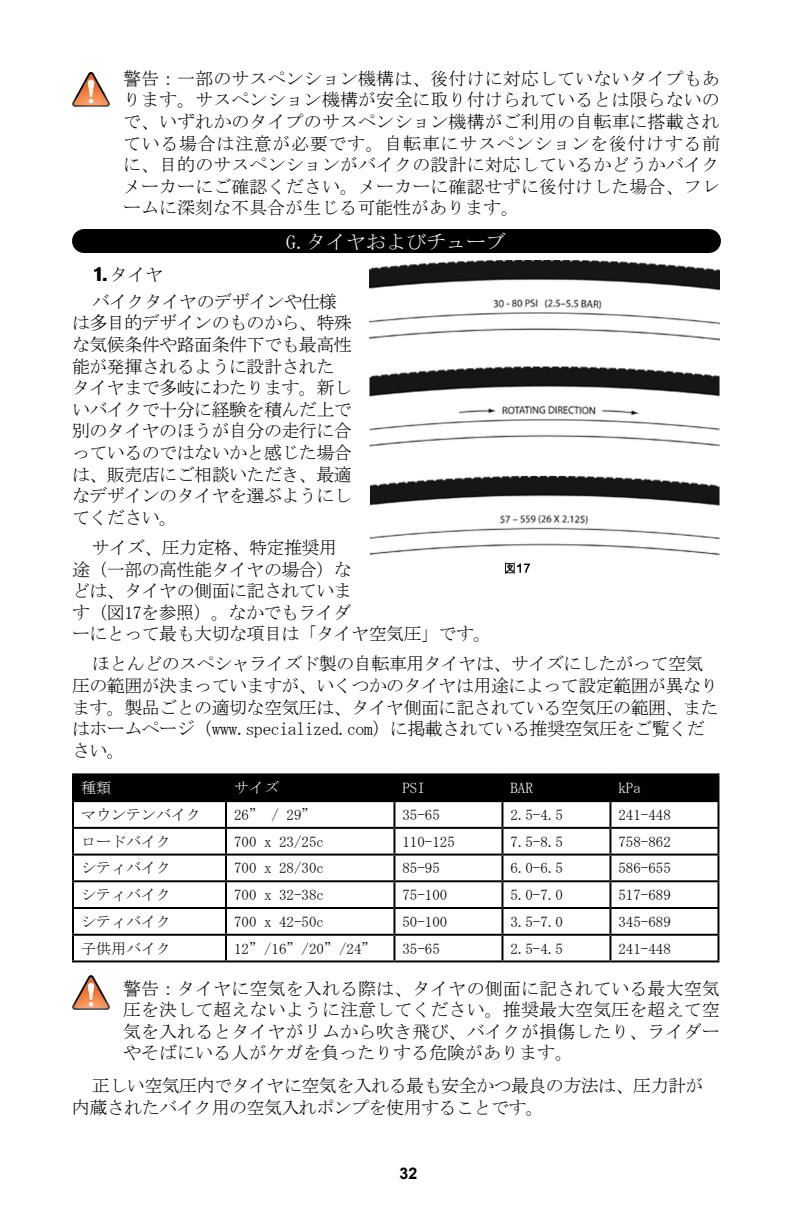
<style>
.page{position:relative;width:792px;height:1224px;background:#fff}
.page>*{position:absolute;margin:0;border:0;box-sizing:border-box;transform-origin:0 0}
.t1{font:20px "MS Mincho";color:#fff}
.t2{font:18px/21.6px "MS Mincho";letter-spacing:-.03em;color:#000}
.t3{font:700 16px "Arial";color:#000}
.t4{font:15px "MS Mincho";color:#000}
.t5{font:15px "MS Mincho";color:#fff}
.s1{font-family:"Vonnes";font-weight:700}
</style>
<div class="page">
<div style="left:84px;top:229px;width:624px;height:24px;background:#000"></div>
<svg style="left:708px;top:229px;width:1px;height:24px"></svg>
<img style="left:370px;top:261px;width:350px;height:313px">
<div style="left:74px;top:775px;width:643px;height:25px;background:#000"></div>
<hr style="left:72px;top:773px;width:154px;height:2px;background:#000">
<hr style="left:72px;top:775px;width:2px;height:25px;background:#000">
<hr style="left:226px;top:773px;width:168px;height:2px;background:#000">
<hr style="left:225px;top:775px;width:2px;height:25px;background:#000">
<hr style="left:394px;top:773px;width:108px;height:2px;background:#000">
<hr style="left:393px;top:775px;width:2px;height:25px;background:#000">
<hr style="left:502px;top:773px;width:108px;height:2px;background:#000">
<hr style="left:501px;top:775px;width:2px;height:25px;background:#000">
<hr style="left:610px;top:773px;width:109px;height:2px;background:#000">
<hr style="left:609px;top:775px;width:2px;height:25px;background:#000">
<hr style="left:717px;top:775px;width:2px;height:25px;background:#000">
<hr style="left:72px;top:800px;width:154px;height:2px;background:#000">
<hr style="left:72px;top:802px;width:2px;height:25px;background:#000">
<hr style="left:226px;top:800px;width:168px;height:2px;background:#000">
<hr style="left:225px;top:802px;width:2px;height:25px;background:#000">
<hr style="left:394px;top:800px;width:108px;height:2px;background:#000">
<hr style="left:393px;top:802px;width:2px;height:25px;background:#000">
<hr style="left:502px;top:800px;width:108px;height:2px;background:#000">
<hr style="left:501px;top:802px;width:2px;height:25px;background:#000">
<hr style="left:610px;top:800px;width:109px;height:2px;background:#000">
<hr style="left:609px;top:802px;width:2px;height:25px;background:#000">
<hr style="left:717px;top:802px;width:2px;height:25px;background:#000">
<hr style="left:72px;top:827px;width:154px;height:2px;background:#000">
<hr style="left:72px;top:829px;width:2px;height:25px;background:#000">
<hr style="left:226px;top:827px;width:168px;height:2px;background:#000">
<hr style="left:225px;top:829px;width:2px;height:25px;background:#000">
<hr style="left:394px;top:827px;width:108px;height:2px;background:#000">
<hr style="left:393px;top:829px;width:2px;height:25px;background:#000">
<hr style="left:502px;top:827px;width:108px;height:2px;background:#000">
<hr style="left:501px;top:829px;width:2px;height:25px;background:#000">
<hr style="left:610px;top:827px;width:109px;height:2px;background:#000">
<hr style="left:609px;top:829px;width:2px;height:25px;background:#000">
<hr style="left:717px;top:829px;width:2px;height:25px;background:#000">
<hr style="left:72px;top:854px;width:154px;height:2px;background:#000">
<hr style="left:72px;top:856px;width:2px;height:24px;background:#000">
<hr style="left:226px;top:854px;width:168px;height:2px;background:#000">
<hr style="left:225px;top:856px;width:2px;height:24px;background:#000">
<hr style="left:394px;top:854px;width:108px;height:2px;background:#000">
<hr style="left:393px;top:856px;width:2px;height:24px;background:#000">
<hr style="left:502px;top:854px;width:108px;height:2px;background:#000">
<hr style="left:501px;top:856px;width:2px;height:24px;background:#000">
<hr style="left:610px;top:854px;width:109px;height:2px;background:#000">
<hr style="left:609px;top:856px;width:2px;height:24px;background:#000">
<hr style="left:717px;top:856px;width:2px;height:24px;background:#000">
<hr style="left:72px;top:880px;width:154px;height:2px;background:#000">
<hr style="left:72px;top:882px;width:2px;height:25px;background:#000">
<hr style="left:226px;top:880px;width:168px;height:2px;background:#000">
<hr style="left:225px;top:882px;width:2px;height:25px;background:#000">
<hr style="left:394px;top:880px;width:108px;height:2px;background:#000">
<hr style="left:393px;top:882px;width:2px;height:25px;background:#000">
<hr style="left:502px;top:880px;width:108px;height:2px;background:#000">
<hr style="left:501px;top:882px;width:2px;height:25px;background:#000">
<hr style="left:610px;top:880px;width:109px;height:2px;background:#000">
<hr style="left:609px;top:882px;width:2px;height:25px;background:#000">
<hr style="left:717px;top:882px;width:2px;height:25px;background:#000">
<hr style="left:72px;top:907px;width:154px;height:2px;background:#000">
<hr style="left:72px;top:909px;width:2px;height:25px;background:#000">
<hr style="left:226px;top:907px;width:168px;height:2px;background:#000">
<hr style="left:225px;top:909px;width:2px;height:25px;background:#000">
<hr style="left:394px;top:907px;width:108px;height:2px;background:#000">
<hr style="left:393px;top:909px;width:2px;height:25px;background:#000">
<hr style="left:502px;top:907px;width:108px;height:2px;background:#000">
<hr style="left:501px;top:909px;width:2px;height:25px;background:#000">
<hr style="left:610px;top:907px;width:109px;height:2px;background:#000">
<hr style="left:609px;top:909px;width:2px;height:25px;background:#000">
<hr style="left:717px;top:909px;width:2px;height:25px;background:#000">
<hr style="left:72px;top:934px;width:154px;height:2px;background:#000">
<hr style="left:72px;top:936px;width:2px;height:24px;background:#000">
<hr style="left:226px;top:934px;width:168px;height:2px;background:#000">
<hr style="left:225px;top:936px;width:2px;height:24px;background:#000">
<hr style="left:394px;top:934px;width:108px;height:2px;background:#000">
<hr style="left:393px;top:936px;width:2px;height:24px;background:#000">
<hr style="left:502px;top:934px;width:108px;height:2px;background:#000">
<hr style="left:501px;top:936px;width:2px;height:24px;background:#000">
<hr style="left:610px;top:934px;width:109px;height:2px;background:#000">
<hr style="left:609px;top:936px;width:2px;height:24px;background:#000">
<hr style="left:717px;top:936px;width:2px;height:24px;background:#000">
<hr style="left:72px;top:960px;width:154px;height:2px;background:#000">
<hr style="left:226px;top:960px;width:168px;height:2px;background:#000">
<hr style="left:394px;top:960px;width:108px;height:2px;background:#000">
<hr style="left:502px;top:960px;width:108px;height:2px;background:#000">
<hr style="left:610px;top:960px;width:109px;height:2px;background:#000">
<svg style="left:72px;top:72px;width:38px;height:35px"></svg>
<svg style="left:72px;top:975px;width:38px;height:35px"></svg>
<p class="t2" style="left:123px;top:68px;width:599px;text-align:justify">警告：一部のサスペンション機構は、後付けに対応していないタイプもあります。サスペンション機構が安全に取り付けられているとは限らないので、いずれかのタイプのサスペンション機構がご利用の自転車に搭載されている場合は注意が必要です。自転車にサスペンションを後付けする前に、目的のサスペンションがバイクの設計に対応しているかどうかバイクメーカーにご確認ください。メーカーに確認せずに後付けした場合、フレームに深刻な不具合が生じる可能性があります。</p>
<p class="t1" style="left:286px;top:231px;width:221px">G.タイヤおよびチューブ</p>
<p class="t2" style="left:92px;top:261px;width:246px;line-height:27.2px"><span class="s1">1.</span>タイヤ<br>バイクタイヤのデザインや仕様</p>
<p class="t2" style="left:72px;top:312px;width:281px">は多目的デザインのものから、特殊な気候条件や路面条件下でも最高性能が発揮されるように設計されたタイヤまで多岐にわたります。新しいバイクで十分に経験を積んだ上で別のタイヤのほうが自分の走行に合っているのではないかと感じた場合は、販売店にご相談いただき、最適なデザインのタイヤを選ぶようにしてください。</p>
<p class="t2" style="left:72px;top:537px;width:421px;text-indent:20px">サイズ、圧力定格、特定推奨用<br>途（一部の高性能タイヤの場合）な<br>どは、タイヤの側面に記されていま<br>す（図17を参照）。なかでもライダ<br>ーにとって最も大切な項目は「タイヤ空気圧」です。</p>
<p class="t2" style="left:72px;top:653px;width:648px;text-indent:20px">ほとんどのスペシャライズド製の自転車用タイヤは、サイズにしたがって空気圧の範囲が決まっていますが、いくつかのタイヤは用途によって設定範囲が異なります。製品ごとの適切な空気圧は、タイヤ側面に記されている空気圧の範囲、またはホームページ（www.specialized.com）に掲載されている推奨空気圧をご覧ください。</p>
<p class="t5" style="left:81px;top:780px;width:31px">種類</p>
<p class="t5" style="left:234px;top:780px;width:46px">サイズ</p>
<p class="t5" style="left:402px;top:780px;width:24px">PSI</p>
<p class="t5" style="left:510px;top:780px;width:24px">BAR</p>
<p class="t5" style="left:618px;top:780px;width:24px">kPa</p>
<p class="t4" style="left:81px;top:807px;width:121px">マウンテンバイク</p>
<p class="t4" style="left:234px;top:807px;width:84px">26” / 29”</p>
<p class="t4" style="left:402px;top:807px;width:39px">35-65</p>
<p class="t4" style="left:510px;top:807px;width:54px">2.5-4.5</p>
<p class="t4" style="left:618px;top:807px;width:54px">241-448</p>
<p class="t4" style="left:81px;top:834px;width:91px">ロードバイク</p>
<p class="t4" style="left:234px;top:834px;width:91px">700 x 23/25c</p>
<p class="t4" style="left:402px;top:834px;width:54px">110-125</p>
<p class="t4" style="left:510px;top:834px;width:54px">7.5-8.5</p>
<p class="t4" style="left:618px;top:834px;width:54px">758-862</p>
<p class="t4" style="left:81px;top:860px;width:91px">シティバイク</p>
<p class="t4" style="left:234px;top:860px;width:91px">700 x 28/30c</p>
<p class="t4" style="left:402px;top:860px;width:39px">85-95</p>
<p class="t4" style="left:510px;top:860px;width:54px">6.0-6.5</p>
<p class="t4" style="left:618px;top:860px;width:54px">586-655</p>
<p class="t4" style="left:81px;top:887px;width:91px">シティバイク</p>
<p class="t4" style="left:234px;top:887px;width:91px">700 x 32-38c</p>
<p class="t4" style="left:402px;top:887px;width:46px">75-100</p>
<p class="t4" style="left:510px;top:887px;width:54px">5.0-7.0</p>
<p class="t4" style="left:618px;top:887px;width:54px">517-689</p>
<p class="t4" style="left:81px;top:914px;width:91px">シティバイク</p>
<p class="t4" style="left:234px;top:914px;width:91px">700 x 42-50c</p>
<p class="t4" style="left:402px;top:914px;width:46px">50-100</p>
<p class="t4" style="left:510px;top:914px;width:54px">3.5-7.0</p>
<p class="t4" style="left:618px;top:914px;width:54px">345-689</p>
<p class="t4" style="left:81px;top:941px;width:91px">子供用バイク</p>
<p class="t4" style="left:234px;top:941px;width:144px">12”/16”/20”/24”</p>
<p class="t4" style="left:402px;top:941px;width:39px">35-65</p>
<p class="t4" style="left:510px;top:941px;width:54px">2.5-4.5</p>
<p class="t4" style="left:618px;top:941px;width:54px">241-448</p>
<p class="t2" style="left:123px;top:977px;width:598px;text-align:justify">警告：タイヤに空気を入れる際は、タイヤの側面に記されている最大空気圧を決して超えないように注意してください。推奨最大空気圧を超えて空気を入れるとタイヤがリムから吹き飛び、バイクが損傷したり、ライダーやそばにいる人がケガを負ったりする危険があります。</p>
<p class="t2" style="left:72px;top:1075px;width:633px;text-indent:20px">正しい空気圧内でタイヤに空気を入れる最も安全かつ最良の方法は、圧力計が内蔵されたバイク用の空気入れポンプを使用することです。</p>
<p class="t3" style="left:400px;top:1163px;width:19px">32</p>
</div>
